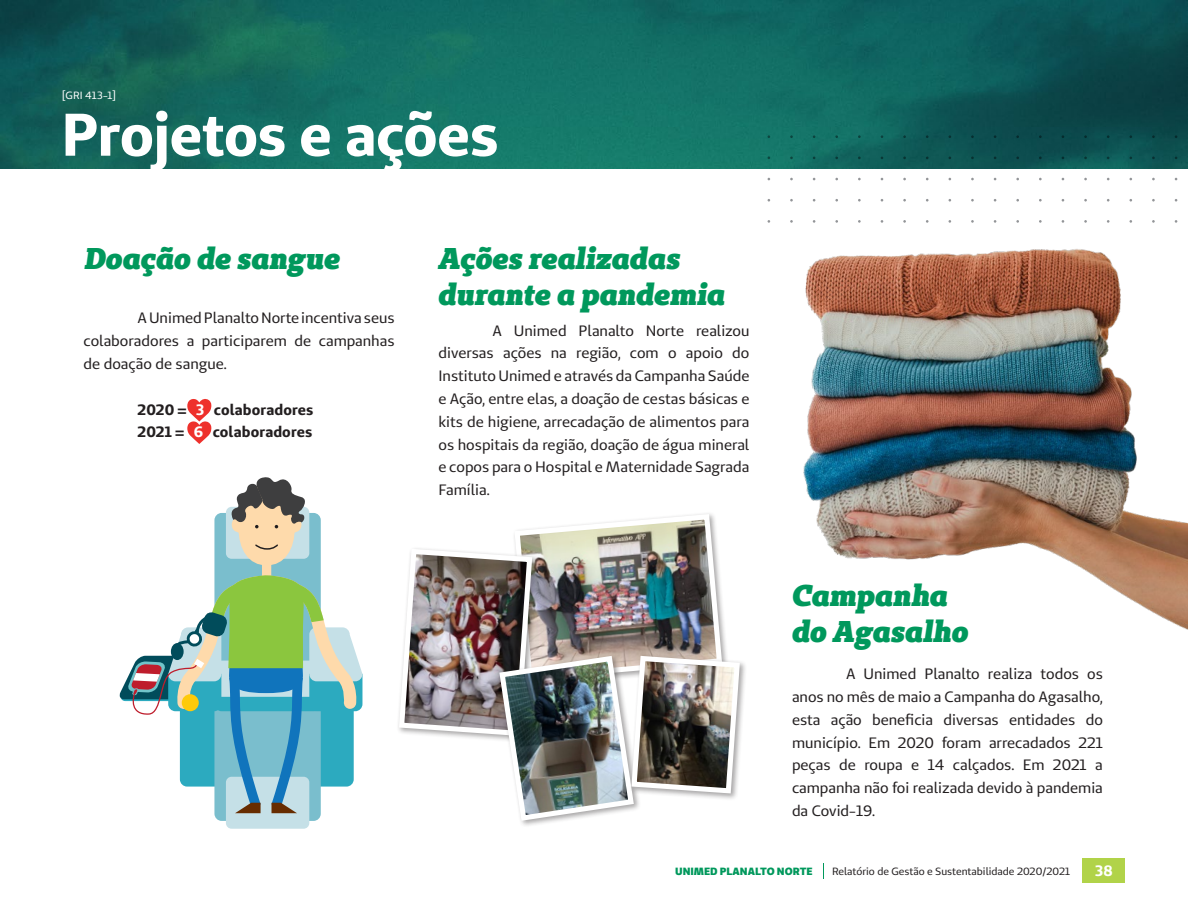
<style>
.page{position:relative;width:1188px;height:918px;background:#fff}
.page>*{position:absolute;margin:0;border:0;box-sizing:border-box;transform-origin:0 0}
.t1{font:700 60px "Unimed Sans";letter-spacing:-.015em;color:#fff}
.t2{font:italic 900 30px/36px "Unimed Slab";letter-spacing:-.005em;color:#00985c}
.t3{font:15px/22.8px "Unimed Sans";color:#231f20;text-align:justify}
.t4{font:700 15px/22.8px "Unimed Sans";letter-spacing:.01em;color:#231f20}
.t5{font:700 15px "Unimed Sans";color:#fff}
.t6{font:10.5px "Unimed Sans";letter-spacing:-.005em;color:#231f20}
.t7{font:900 10.5px "Unimed Sans";color:#00985c}
.t8{font:10.5px "Unimed Sans";letter-spacing:.01em;color:#fff}
.s1{color:#fff}
</style>
<div class="page">
<img style="left:0;top:0;width:1188px;height:169px">
<svg style="left:768px;top:135px;width:420px;height:88px"></svg>
<svg style="left:187px;top:399px;width:24px;height:45px"></svg>
<img style="left:803px;top:249px;width:385px;height:381px">
<div style="left:226px;top:777px;width:83px;height:52px;background:#c5e0e7;border-radius:6px"></div>
<div style="left:214px;top:513px;width:107px;height:159px;background:#7abecd;border-radius:7px"></div>
<div style="left:226px;top:507px;width:83px;height:52px;background:#c5e0e7;border-radius:6px"></div>
<div style="left:262px;top:557px;width:9px;height:27px;background:#fedaab;border-radius:5px"></div>
<svg style="left:119px;top:575px;width:243px;height:238px"></svg>
<svg style="left:230px;top:477px;width:79px;height:88px"></svg>
<div style="left:629px;top:653px;width:118px;height:148px;background:#231f20;opacity:.4"></div>
<img style="left:398px;top:513px;width:345px;height:311px">
<div style="left:1083px;top:859px;width:42px;height:24px;background:#b1d349"></div>
<svg style="left:823px;top:863px;width:1px;height:16px"></svg>
<p class="t8" style="left:62px;top:89px;width:55px">[GRI 413-1]</p>
<h1 class="t1" style="left:61px;top:95px;width:439px">Projetos e ações</h1>
<h2 class="t2" style="left:85px;top:240px;width:257px">Doação de sangue</h2>
<h2 class="t2" style="left:439px;top:240px;width:289px">Ações realizadas durante a pandemia</h2>
<p class="t3" style="left:439px;top:319px;width:312px;text-indent:54px">A Unimed Planalto Norte realizou diversas ações na região, com o apoio do Instituto Unimed e através da Campanha Saúde e Ação, entre elas, a doação de cestas básicas e kits de higiene, arrecadação de alimentos para os hospitais da região, doação de água mineral e copos para o Hospital e Maternidade Sagrada Família.</p>
<p class="t3" style="left:84px;top:307px;width:312px;text-indent:54px">A Unimed Planalto Norte incentiva seus colaboradores a participarem de campanhas de doação de sangue.</p>
<p class="t4" style="left:138px;top:398px;width:177px">2020 = <span class="s1">3</span> colaboradores<br>2021 = <span class="s1">6</span> colaboradores</p>
<h2 class="t2" style="left:792px;top:577px;width:178px">Campanha do Agasalho</h2>
<p class="t3" style="left:792px;top:662px;width:312px;text-indent:54px">A Unimed Planalto realiza todos os anos no mês de maio a Campanha do Agasalho, esta ação beneficia diversas entidades do município. Em 2020 foram arrecadados 221 peças de roupa e 14 calçados. Em 2021 a campanha não foi realizada devido à pandemia da Covid-19.</p>
<p class="t7" style="left:675px;top:864px;width:139px">UNIMED PLANALTO NORTE</p>
<p class="t6" style="left:832px;top:864px;width:239px">Relatório de Gestão e Sustentabilidade 2020/2021</p>
<p class="t5" style="left:1095px;top:861px;width:19px">38</p>
</div>
